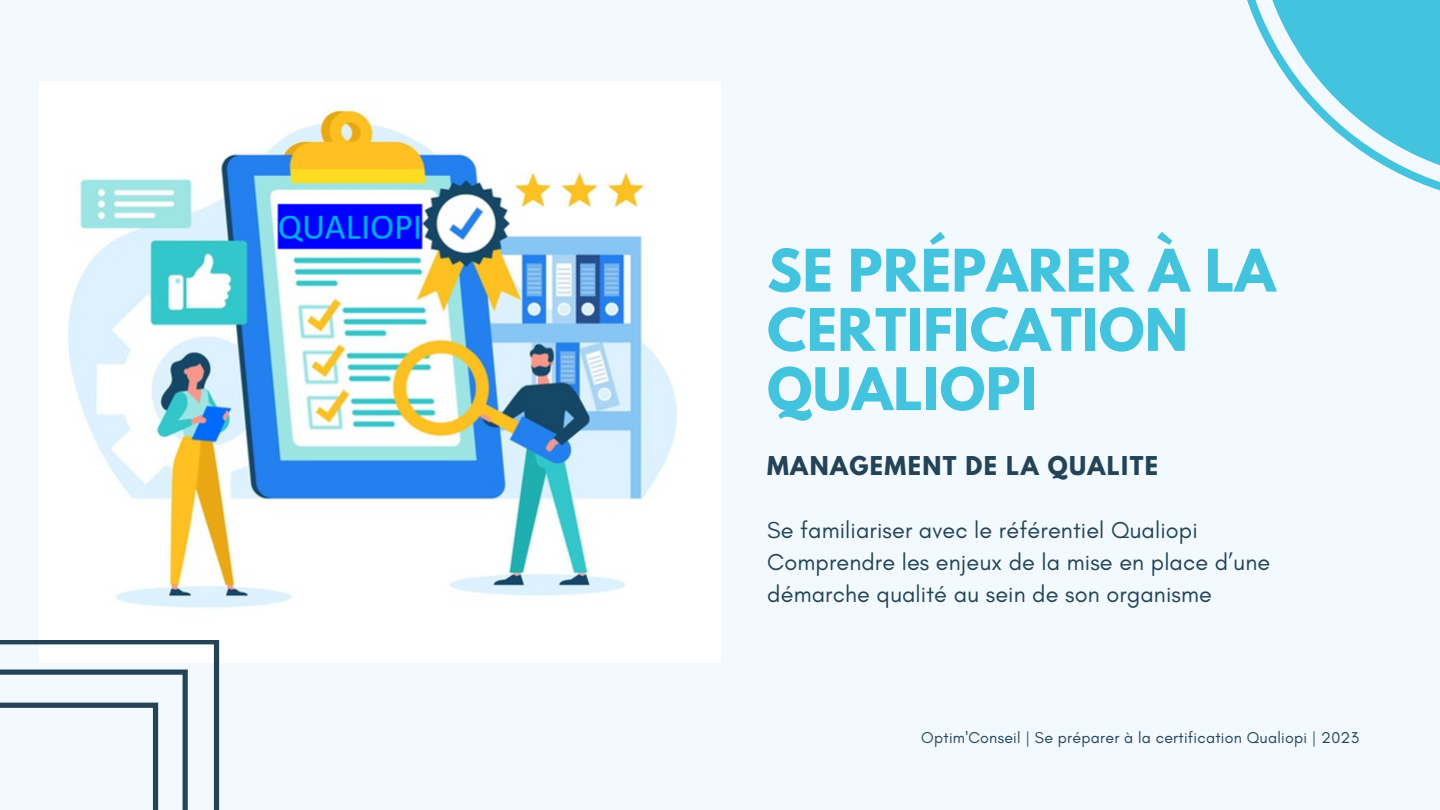
<style>
.page{position:relative;width:1440px;height:810px;background:#f2faff}
.page>*{position:absolute;margin:0;border:0;box-sizing:border-box;transform-origin:0 0}
.t1{font:700 52px/59.2px "League Spartan";letter-spacing:.01em;color:#43c3dd}
.t2{font:23.5px/32.2px "Glacial Indifference";letter-spacing:.005em;color:#244357}
.t3{font:700 23px "League Spartan";letter-spacing:.06em;color:#244357}
.t4{font:16px "Glacial Indifference";letter-spacing:.015em;color:#244357}
</style>
<div class="page">
<img style="left:40px;top:81px;width:680px;height:582px">
<svg style="left:0;top:640px;width:219px;height:170px"></svg>
<svg style="left:1247px;top:0;width:193px;height:191px"></svg>
<h1 class="t1" style="left:767px;top:248px;width:510px">SE PRÉPARER À LA<br>CERTIFICATION<br>QUALIOPI</h1>
<p class="t3" style="left:767px;top:454px;width:393px">MANAGEMENT DE LA QUALITE</p>
<p class="t2" style="left:767px;top:513px;width:505px">Se familiariser avec le référentiel Qualiopi<br>Comprendre les enjeux de la mise en place d’une démarche qualité au sein de son organisme</p>
<p class="t4" style="left:921px;top:728px;width:439px">Optim'Conseil | Se préparer à la certification Qualiopi | 2023</p>
</div>
